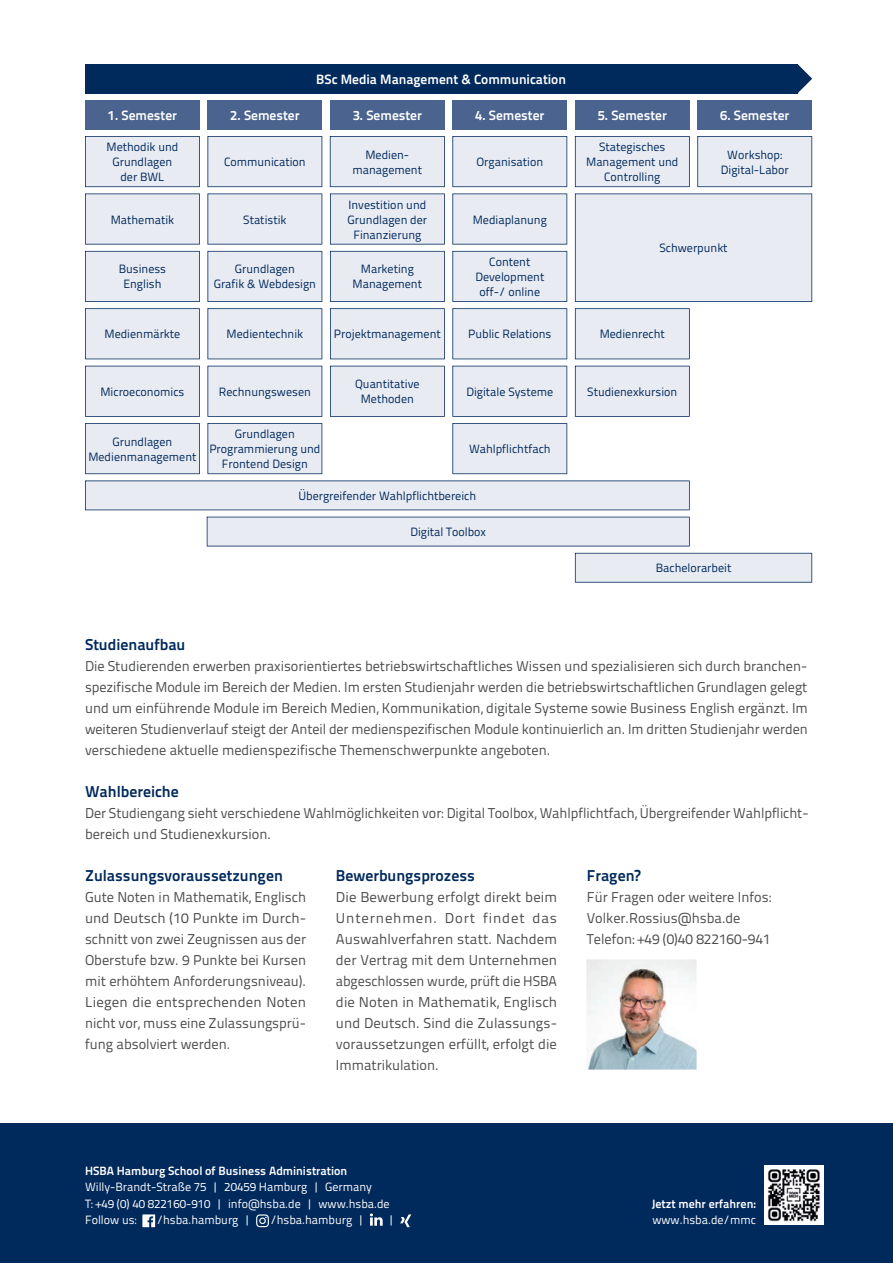
<style>
.page{position:relative;width:893px;height:1263px;background:#fff}
.page>*{position:absolute;margin:0;border:0;box-sizing:border-box;transform-origin:0 0}
.t1{font:15.75px "Titillium Text 25 L 800 wt";color:#00295c}
.t2{font:14.25px/21px "Titillium Text 25 L 400 wt";color:#4b4c4d;text-align:justify}
.t3{font:13.5px "Titillium Text 25 L 800 wt";color:#fff}
.t4{font:12px/15px "Titillium Text 25 L 400 wt";color:#00295c;text-align:center}
.t5{font:12px/16.5px "Titillium Text 25 L 400 wt";color:#fff}
.t6{font:12px "Titillium Text 25 L 800 wt";color:#fff}
</style>
<div class="page">
<div style="left:0;top:1124px;width:893px;height:139px;background:#00295c"></div>
<img style="left:586px;top:959px;width:111px;height:111px">
<div style="left:85px;top:100px;width:115px;height:30px;background:#4b648f"></div>
<div style="left:85px;top:136px;width:115px;height:51px;background:#e8ebf2"></div>
<svg style="left:85px;top:193px;width:115px;height:51px;background:#e0e4ed"></svg>
<div style="left:85px;top:251px;width:115px;height:51px;background:#e8ebf2"></div>
<svg style="left:85px;top:308px;width:115px;height:51px;background:#dfe4ec"></svg>
<div style="left:85px;top:366px;width:115px;height:51px;background:#e8ebf2"></div>
<div style="left:85px;top:423px;width:115px;height:51px;background:#e8ebf2"></div>
<div style="left:207px;top:100px;width:115px;height:30px;background:#4b648f"></div>
<div style="left:207px;top:136px;width:115px;height:51px;background:#e8ebf2"></div>
<div style="left:575px;top:136px;width:115px;height:51px;background:#e8ebf2"></div>
<svg style="left:207px;top:193px;width:115px;height:51px;background:#e1e5ed"></svg>
<div style="left:207px;top:251px;width:115px;height:51px;background:#e8ebf2"></div>
<svg style="left:207px;top:308px;width:115px;height:51px;background:#e0e4ed"></svg>
<div style="left:207px;top:366px;width:115px;height:51px;background:#e8ebf2"></div>
<div style="left:207px;top:423px;width:115px;height:51px;background:#e8ebf2"></div>
<div style="left:330px;top:100px;width:115px;height:30px;background:#4b648f"></div>
<div style="left:330px;top:136px;width:115px;height:51px;background:#e8ebf2"></div>
<svg style="left:330px;top:193px;width:115px;height:51px;background:#e0e4ed"></svg>
<div style="left:330px;top:251px;width:115px;height:51px;background:#e8ebf2"></div>
<svg style="left:330px;top:308px;width:115px;height:51px;background:#dfe4ec"></svg>
<div style="left:330px;top:366px;width:115px;height:51px;background:#e8ebf2"></div>
<div style="left:452px;top:100px;width:115px;height:30px;background:#4b648f"></div>
<div style="left:452px;top:251px;width:115px;height:51px;background:#e8ebf2"></div>
<div style="left:452px;top:136px;width:115px;height:51px;background:#e8ebf2"></div>
<svg style="left:452px;top:308px;width:115px;height:51px;background:#e0e4ec"></svg>
<div style="left:452px;top:423px;width:115px;height:51px;background:#e8ebf2"></div>
<div style="left:575px;top:100px;width:115px;height:30px;background:#4b648f"></div>
<svg style="left:575px;top:308px;width:115px;height:51px;background:#dfe4ec"></svg>
<div style="left:575px;top:193px;width:237px;height:109px;background:#e8ebf2"></div>
<div style="left:575px;top:366px;width:115px;height:51px;background:#e8ebf2"></div>
<svg style="left:452px;top:193px;width:115px;height:51px;background:#e1e5ed"></svg>
<div style="left:697px;top:100px;width:115px;height:30px;background:#4b648f"></div>
<div style="left:697px;top:136px;width:115px;height:51px;background:#e8ebf2"></div>
<svg style="left:85px;top:480px;width:605px;height:30px;background:#dee2eb"></svg>
<svg style="left:207px;top:517px;width:483px;height:29px;background:#e1e5ed"></svg>
<div style="left:85px;top:64px;width:712px;height:30px;background:#00295c"></div>
<svg style="left:797px;top:64px;width:15px;height:30px"></svg>
<svg style="left:575px;top:553px;width:237px;height:30px;background:#dce1ea"></svg>
<div style="left:452px;top:366px;width:115px;height:51px;background:#e8ebf2"></div>
<img style="left:765px;top:1166px;width:58px;height:58px">
<svg style="left:142px;top:1214px;width:13px;height:13px"></svg>
<svg style="left:256px;top:1214px;width:13px;height:13px"></svg>
<svg style="left:370px;top:1213px;width:13px;height:13px"></svg>
<svg style="left:400px;top:1214px;width:11px;height:13px"></svg>
<p class="t3" style="left:108px;top:105px;width:71px">1. Semester</p>
<p class="t4" style="left:106px;top:139px;width:73px">Methodik und<br>Grundlagen der BWL</p>
<p class="t4" style="left:111px;top:211px;width:65px">Mathematik</p>
<p class="t4" style="left:119px;top:261px;width:49px">Business<br>English</p>
<p class="t4" style="left:105px;top:326px;width:77px">Medienmärkte</p>
<p class="t4" style="left:100px;top:383px;width:86px">Microeconomics</p>
<p class="t4" style="left:88px;top:433px;width:110px">Grundlagen<br>Medienmanagement</p>
<p class="t3" style="left:316px;top:69px;width:251px">BSc Media Management &amp; Communication</p>
<p class="t3" style="left:230px;top:105px;width:71px">2. Semester</p>
<p class="t4" style="left:224px;top:154px;width:83px">Communication</p>
<p class="t4" style="left:243px;top:211px;width:45px">Statistik</p>
<p class="t4" style="left:214px;top:261px;width:104px">Grundlagen<br>Grafik &amp; Webdesign</p>
<p class="t4" style="left:227px;top:326px;width:78px">Medientechnik</p>
<p class="t4" style="left:219px;top:383px;width:93px">Rechnungswesen</p>
<p class="t4" style="left:209px;top:426px;width:113px">Grundlagen<br>Programmierung und<br>Frontend Design</p>
<p class="t3" style="left:353px;top:105px;width:71px">3. Semester</p>
<p class="t4" style="left:352px;top:146px;width:71px">Medien&shy;management</p>
<p class="t4" style="left:348px;top:196px;width:81px">Investition und<br>Grundlagen der<br>Finanzierung</p>
<p class="t4" style="left:353px;top:261px;width:71px">Marketing<br>Management</p>
<p class="t4" style="left:334px;top:326px;width:108px">Projektmanagement</p>
<p class="t4" style="left:355px;top:376px;width:66px">Quantitative<br>Methoden</p>
<p class="t3" style="left:475px;top:105px;width:71px">4. Semester</p>
<p class="t4" style="left:476px;top:154px;width:68px">Organisation</p>
<p class="t4" style="left:473px;top:211px;width:76px">Mediaplanung</p>
<p class="t4" style="left:475px;top:254px;width:71px">Content<br>Development off-/ online</p>
<p class="t4" style="left:468px;top:326px;width:85px">Public Relations</p>
<p class="t4" style="left:466px;top:383px;width:88px">Digitale Systeme</p>
<p class="t4" style="left:469px;top:441px;width:83px">Wahlpflichtfach</p>
<p class="t4" style="left:298px;top:488px;width:179px">Übergreifender Wahlpflichtbereich</p>
<p class="t4" style="left:410px;top:524px;width:77px">Digital Toolbox</p>
<p class="t3" style="left:598px;top:105px;width:71px">5. Semester</p>
<p class="t4" style="left:586px;top:139px;width:94px">Stategisches<br>Management und<br>Controlling</p>
<p class="t3" style="left:720px;top:105px;width:71px">6. Semester</p>
<p class="t4" style="left:721px;top:146px;width:69px">Workshop:<br>Digital-Labor</p>
<p class="t4" style="left:659px;top:240px;width:70px">Schwerpunkt</p>
<p class="t4" style="left:600px;top:326px;width:67px">Medienrecht</p>
<p class="t4" style="left:587px;top:383px;width:92px">Studienexkursion</p>
<p class="t4" style="left:656px;top:560px;width:77px">Bachelorarbeit</p>
<p class="t1" style="left:85px;top:632px;width:102px">Studienaufbau</p>
<p class="t2" style="left:85px;top:655px;width:724px">Die Studierenden erwerben praxisorientiertes betriebswirtschaftliches Wissen und spezialisieren sich durch bran chen&shy;spezifische Module im Bereich der Medien. Im ersten Studienjahr werden die betriebswirtschaftlichen Grund lagen gelegt und um einführende Module im Bereich Medien, Kommunikation, digitale Systeme sowie Business English ergänzt. Im weiteren Studienverlauf steigt der Anteil der medienspezifischen Module kontinuierlich an. Im dritten Studienjahr werden verschiedene aktuelle medienspezifische Themenschwerpunkte angeboten.</p>
<p class="t1" style="left:85px;top:779px;width:95px">Wahlbereiche</p>
<p class="t2" style="left:85px;top:802px;width:725px">Der Studiengang sieht verschiedene Wahlmöglichkeiten vor: Digital Toolbox, Wahlpflichtfach, Übergreifender Wahlpflicht&shy;bereich und Studienexkursion.</p>
<p class="t1" style="left:85px;top:863px;width:199px">Zulassungsvoraussetzungen</p>
<p class="t2" style="left:85px;top:886px;width:223px">Gute Noten in Mathematik, Englisch und Deutsch (10 Punkte im Durch&shy;schnitt von zwei Zeugnissen aus der Oberstufe bzw. 9 Punkte bei Kursen mit erhöhtem Anforderungs niveau).<br>Liegen die entsprechenden Noten nicht vor, muss eine Zulassungsprü&shy;fung absolviert werden.</p>
<p class="t1" style="left:587px;top:863px;width:55px">Fragen?</p>
<p class="t2" style="left:587px;top:886px;width:186px;text-align:left">Für Fragen oder weitere Infos:<br>Volker.Rossius@hsba.de<br>Telefon: +49 (0)40 822160-941</p>
<p class="t1" style="left:336px;top:863px;width:141px">Bewerbungsprozess</p>
<p class="t2" style="left:336px;top:886px;width:223px">Die Bewerbung erfolgt direkt beim Unternehmen. Dort findet das Auswahlverfahren statt. Nachdem der Vertrag mit dem Unternehmen abgeschlossen wurde, prüft die HSBA die Noten in Mathematik, Englisch und Deutsch. Sind die Zulassungs&shy;voraussetzungen erfüllt, erfolgt die Immatrikulation.</p>
<p class="t6" style="left:85px;top:1161px;width:264px">HSBA Hamburg School of Business Administration</p>
<p class="t5" style="left:85px;top:1178px;width:306px">Willy-Brandt-Straße 75 | 20459 Hamburg | Germany<br>T: +49 (0) 40 822160-910 | info@hsba.de | www.hsba.de<br>Follow us:</p>
<p class="t5" style="left:157px;top:1211px;width:95px">/hsba.hamburg |</p>
<p class="t5" style="left:270px;top:1211px;width:95px">/hsba.hamburg |</p>
<p class="t5" style="left:388px;top:1211px;width:8px">|</p>
<p class="t6" style="left:652px;top:1194px;width:106px">Jetzt mehr erfahren:</p>
<p class="t5" style="left:652px;top:1211px;width:105px">www.hsba.de/mmc</p>
</div>
